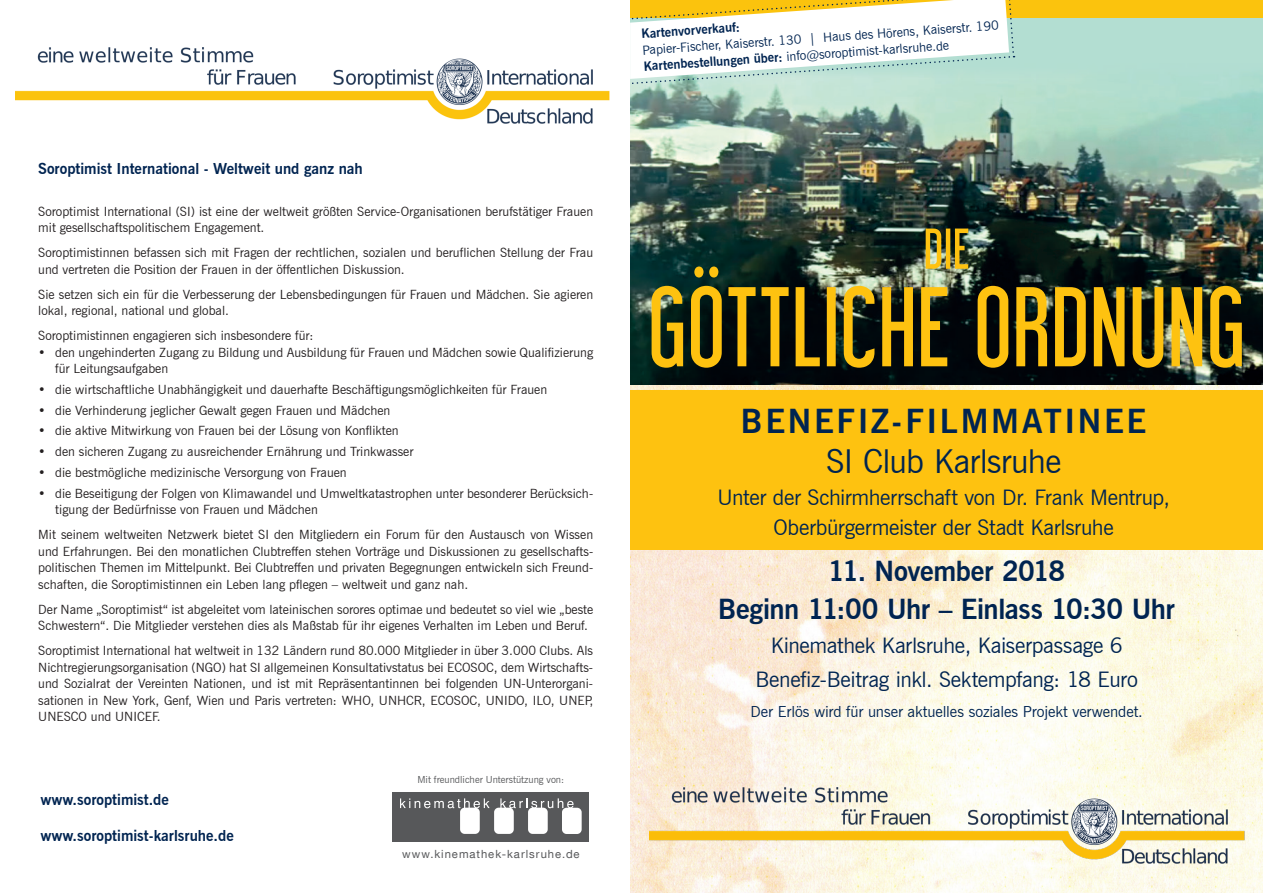
<style>
.page{position:relative;width:1263px;height:893px;background:#fff}
.page>*{position:absolute;margin:0;border:0;box-sizing:border-box;transform-origin:0 0}
.t1{font:700 33px "News Gothic BT";letter-spacing:.08em;color:#002451}
.t2{font:33px "News Gothic BT";letter-spacing:-.02em;color:#002451}
.t3{font:700 27.6px/37.8px "News Gothic BT";letter-spacing:-.015em;color:#002451;text-align:center}
.t4{font:21.45px/34px "News Gothic BT";letter-spacing:-.015em;color:#002451;text-align:center}
.t5{font:15.3px "News Gothic BT";letter-spacing:-.01em;color:#002451}
.t6{font:700 15px "News Gothic BT";color:#002451}
.t7{font:12.75px/16.5px "News Gothic BT";color:#231f20}
.t8{font:12.75px/16.5px "News Gothic BT";color:#002451}
.t9{font:700 12.75px "News Gothic BT";color:#002451}
.t10{font:11.25px "Helvetica Neue LT Com";letter-spacing:.09em;color:#57585a}
.t11{font:9.75px "News Gothic BT";color:#57585a}
.s1{font-weight:700}
</style>
<div class="page">
<img style="left:630px;top:385px;width:633px;height:508px">
<div style="left:630px;top:0;width:633px;height:385px;background:#b3ded2"></div>
<img style="left:630px;top:88px;width:633px;height:297px">
<svg style="left:652px;top:266px;width:590px;height:102px;background:#675919"></svg>
<svg style="left:926px;top:229px;width:42px;height:40px;background:#9d882a"></svg>
<img style="left:650px;top:784px;width:595px;height:84px">
<div style="left:630px;top:0;width:633px;height:17px;background:#fbc30d"></div>
<img style="left:16px;top:47px;width:594px;height:77px">
<div style="left:630px;top:390px;width:633px;height:160px;background:#fec210"></div>
<div style="left:393px;top:792px;width:196px;height:49px;background:#57585a"></div>
<svg style="left:400px;top:798px;width:90px;height:10px"></svg>
<svg style="left:500px;top:798px;width:73px;height:10px"></svg>
<div style="left:460px;top:808px;width:20px;height:26px;background:#fff;border-radius:5px"></div>
<div style="left:494px;top:808px;width:20px;height:26px;background:#fff;border-radius:5px"></div>
<div style="left:528px;top:808px;width:20px;height:26px;background:#fff;border-radius:5px"></div>
<div style="left:562px;top:808px;width:20px;height:26px;background:#fff;border-radius:5px"></div>
<svg style="left:630px;top:0;width:385px;height:88px"></svg>
<p class="t6" style="left:38px;top:160px;width:326px">Soroptimist International - Weltweit und ganz nah</p>
<p class="t7" style="left:38px;top:203px;width:556px">Soroptimist International (SI) ist eine der weltweit größten Service-Organisationen berufstätiger Frauen mit gesellschaftspolitischem Engagement.</p>
<p class="t7" style="left:38px;top:244px;width:556px">Soroptimistinnen befassen sich mit Fragen der rechtlichen, sozialen und beruflichen Stellung der Frau und vertreten die Position der Frauen in der öffentlichen Diskussion.</p>
<p class="t7" style="left:38px;top:286px;width:556px">Sie setzen sich ein für die Verbesserung der Lebensbedingungen für Frauen und Mädchen. Sie agieren lokal, regional, national und global.</p>
<p class="t7" style="left:38px;top:327px;width:277px">Soroptimistinnen engagieren sich insbesondere für:</p>
<p class="t7" style="left:55px;top:344px;width:539px;text-indent:-17px">• den ungehinderten Zugang zu Bildung und Ausbildung für Frauen und Mädchen sowie Qualifizierung für Leitungsaufgaben</p>
<p class="t7" style="left:38px;top:381px;width:510px">• die wirtschaftliche Unabhängigkeit und dauerhafte Beschäftigungsmöglichkeiten für Frauen</p>
<p class="t7" style="left:38px;top:402px;width:354px">• die Verhinderung jeglicher Gewalt gegen Frauen und Mädchen</p>
<p class="t7" style="left:38px;top:422px;width:362px">• die aktive Mitwirkung von Frauen bei der Lösung von Konflikten</p>
<p class="t7" style="left:38px;top:443px;width:377px">• den sicheren Zugang zu ausreichender Ernährung und Trinkwasser</p>
<p class="t7" style="left:38px;top:464px;width:310px">• die bestmögliche medizinische Versorgung von Frauen</p>
<p class="t7" style="left:55px;top:485px;width:539px;text-indent:-17px">• die Beseitigung der Folgen von Klimawandel und Umweltkatastrophen unter besonderer Berücksich&shy;tigung der Bedürfnisse von Frauen und Mädchen</p>
<p class="t7" style="left:38px;top:526px;width:556px;text-align:justify">Mit seinem weltweiten Netzwerk bietet SI den Mitgliedern ein Forum für den Austausch von Wissen und Erfahrungen. Bei den monatlichen Clubtreffen stehen Vorträge und Diskussionen zu gesellschafts&shy;politischen Themen im Mittelpunkt. Bei Clubtreffen und privaten Begegnungen entwickeln sich Freund&shy;schaften, die Soroptimistinnen ein Leben lang pflegen – weltweit und ganz nah.</p>
<p class="t7" style="left:38px;top:601px;width:556px">Der Name „Soroptimist“ ist abgeleitet vom lateinischen sorores optimae und bedeutet so viel wie „beste<br>Schwestern“. Die Mitglieder verstehen dies als Maßstab für ihr eigenes Verhalten im Leben und Beruf.</p>
<p class="t7" style="left:38px;top:642px;width:556px;text-align:justify">Soroptimist International hat weltweit in 132 Ländern rund 80.000 Mitglieder in über 3.000 Clubs. Als Nichtregierungsorganisation (NGO) hat SI allgemeinen Konsultativstatus bei ECOSOC, dem Wirtschafts&shy;und Sozialrat der Vereinten Nationen, und ist mit Repräsentantinnen bei folgenden UN-Unterorgani&shy;sationen in New York, Genf, Wien und Paris vertreten: WHO, UNHCR, ECOSOC, UNIDO, ILO, UNEP, UNESCO und UNICEF.</p>
<p class="t6" style="left:40px;top:790px;width:130px">www.soroptimist.de</p>
<p class="t6" style="left:40px;top:827px;width:195px">www.soroptimist-karlsruhe.de</p>
<p class="t11" style="left:417px;top:773px;width:148px">Mit freundlicher Unterstützung von:</p>
<p class="t10" style="left:402px;top:847px;width:179px">www.kinemathek-karlsruhe.de</p>
<p class="t8" style="left:642px;top:42px;width:359px;rotate:-4deg">Papier-Fischer, Kaiserstr. 130 | Haus des Hörens, Kaiserstr. 190<br><span class="s1">Kartenbestellungen über:</span> info@soroptimist-karlsruhe.de</p>
<p class="t9" style="left:641px;top:26px;width:100px;rotate:-4deg">Kartenvorverkauf:</p>
<h1 class="t1" style="left:741px;top:402px;width:407px">BENEFIZ-FILMMATINEE</h1>
<h1 class="t2" style="left:826px;top:441px;width:237px">SI Club Karlsruhe</h1>
<h3 class="t4" style="left:717px;top:482px;width:454px;line-height:30px">Unter der Schirmherrschaft von Dr. Frank Mentrup,<br>Oberbürgermeister der Stadt Karlsruhe</h3>
<h2 class="t3" style="left:718px;top:552px;width:458px">11. November 2018<br>Beginn 11:00 Uhr – Einlass 10:30 Uhr</h2>
<h3 class="t4" style="left:755px;top:628px;width:384px">Kinemathek Karlsruhe, Kaiserpassage 6<br>Benefiz-Beitrag inkl. Sektempfang: 18 Euro</h3>
<p class="t5" style="left:750px;top:702px;width:394px">Der Erlös wird für unser aktuelles soziales Projekt verwendet.</p>
</div>
